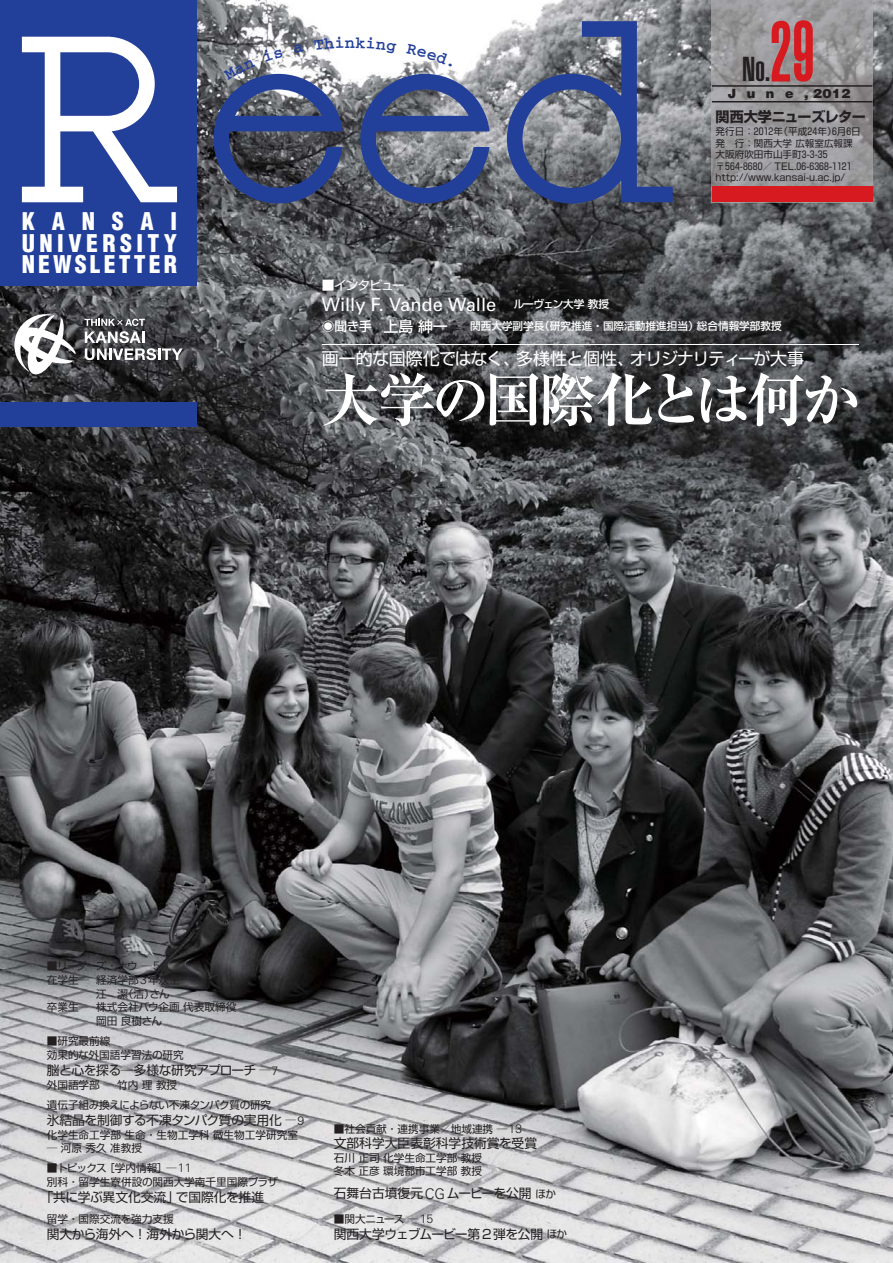
<style>
.page{position:relative;width:893px;height:1263px;background:#fff}
.page>*{position:absolute;margin:0;border:0;box-sizing:border-box;transform-origin:0 0}
.t1{font:900 extra-condensed 84.3px "Helvetica";color:#d71920;scale:.8 1}
.t2{font:58.5px "Ryumin Pro Bold 90 pv RKSJ H";letter-spacing:-.075em;color:#fff}
.t3{font:900 extra-condensed 34.05px "Helvetica";color:#231f20}
.t4{font:900 condensed 23.85px/21.6px "Helvetica";letter-spacing:.185em;color:#fff;text-align:justify}
.t5{font:18.3px "Univers";color:#fff}
.t6{font:16.95px "Shin Go Pro Regular 90 pv RKSJ H";letter-spacing:-.03em;color:#fff}
.t7{font:14.1px "Shin Go Pro Bold 90 pv RKSJ H";letter-spacing:-.015em;color:#231f20}
.t8{font:12.75px "Shin Go Pro Regular 90 pv RKSJ H";letter-spacing:-.03em;color:#231f20}
.t9{font:12.75px "Shin Go Pro Regular 90 pv RKSJ H";color:#231f20}
.t10{font:900 12.75px "Helvetica";color:#231f20}
.t11{font:12.75px "Shin Go Pro Medium 90 pv RKSJ H";color:#fff}
.t12{font:12.75px "Shin Go Pro Regular 90 pv RKSJ H";letter-spacing:-.08em;color:#fff}
.t13{font:10.65px/13.8px "Shin Go Pro Regular 90 pv RKSJ H";color:#231f20}
.t14{font:10.65px/20.2px "Shin Go Pro Regular 90 pv RKSJ H";letter-spacing:-.03em;color:#231f20}
.t15{font:10.65px "Shin Go Pro Medium 90 pv RKSJ H";color:#fff}
.t16{font:9.6px/11.6px "Shin Go Pro Regular 90 pv RKSJ H";color:#231f20}
.s1{font-family:"Shin Go Pro Medium 90 pv RKSJ H";font-size:10.65px}
.s2{font-size:14.85px}
.s3{font-family:"Univers";font-weight:300;font-size:12.15px}
.s4{font-size:10.65px}
.s5{font-family:"Univers";font-weight:300;font-size:14.7px}
</style>
<div class="page">
<img style="left:0;top:0;width:893px;height:1263px">
<hr style="left:322px;top:344px;width:536px;height:1px;background:#fff">
<img style="left:712px;top:0;width:160px;height:187px">
<div style="left:0;top:0;width:196px;height:286px;background:#223f99"></div>
<div style="left:0;top:402px;width:196px;height:24px;background:#223f99"></div>
<svg style="left:22px;top:37px;width:155px;height:165px"></svg>
<svg style="left:507px;top:21px;width:166px;height:183px;background:#69738f"></svg>
<hr style="left:712px;top:85px;width:160px;height:2px;background:#231f20">
<hr style="left:712px;top:101px;width:160px;height:1px;background:#231f20">
<div style="left:712px;top:187px;width:160px;height:15px;background:#d71920"></div>
<svg style="left:85px;top:319px;width:98px;height:41px"></svg>
<svg style="left:14px;top:314px;width:62px;height:60px"></svg>
<svg style="left:213px;top:37px;width:276px;height:166px"></svg>
<h3 class="t4" style="left:22px;top:212px;width:157px">KANSAI UNIVERSITY NEWSLETTER</h3>
<h1 class="t1" style="left:770px;top:21px;width:58px">29</h1>
<h3 class="t3" style="left:742px;top:57px;width:30px">No.</h3>
<p class="t10" style="left:728px;top:89px;width:124px">J u n e ,2012</p>
<h3 class="t7" style="left:715px;top:111px;width:152px">関西大学ニューズレター</h3>
<p class="t16" style="left:715px;top:127px;width:147px">発行日：2012年（平成24年）6月6日発　行：関西大学 広報室広報課大阪府吹田市山手町3-3-35〒564-8680／ TEL.06-6368-1121 http://www.kansai-u.ac.jp/　</p>
<p class="t12" style="left:322px;top:280px;width:84px">■インタビュー</p>
<h3 class="t5" style="left:322px;top:298px;width:289px">Willy F. Vande Walle <span class="s1">ルーヴェン大学教授</span></h3>
<p class="t11" style="left:322px;top:322px;width:128px">◉聞き手 <span class="s2">上島紳一</span></p>
<p class="t15" style="left:470px;top:322px;width:313px">関西大学副学長（研究推進・国際活動推進担当）総合情報学部教授</p>
<h3 class="t6" style="left:322px;top:352px;width:484px">画一的な国際化ではなく、多様性と個性、オリジナリティーが大事</h3>
<h2 class="t2" style="left:321px;top:378px;width:540px">大学の国際化とは何か</h2>
<p class="t13" style="left:47px;top:961px;width:115px">■リーダーズ・ナウ ─<span class="s3">5</span></p>
<p class="t13" style="left:47px;top:974px;width:135px">在学生─ 経済学部<span class="s3">3</span>年次生</p>
<p class="t13" style="left:96px;top:988px;width:75px">江　潔（洁）さん</p>
<p class="t13" style="left:47px;top:1002px;width:191px">卒業生─ 株式会社バウ企画代表取締役</p>
<p class="t13" style="left:96px;top:1016px;width:68px">岡田良樹さん</p>
<p class="t13" style="left:47px;top:1036px;width:138px">■研究最前線<br>効果的な外国語学習法の研究</p>
<p class="t8" style="left:47px;top:1065px;width:233px">脳と心を探る─多様な研究アプローチ <span class="s4">─</span> <span class="s3">7</span></p>
<p class="t14" style="left:47px;top:1076px;width:226px">外国語学部 ─ 竹内理教授<br>遺伝子組み換えによらない不凍タンパク質の研究</p>
<p class="t8" style="left:47px;top:1115px;width:259px">氷結晶を制御する不凍タンパク質の実用化 <span class="s4">─</span> <span class="s3">9</span></p>
<p class="t13" style="left:47px;top:1130px;width:253px;line-height:12.8px">化学生命工学部生命・生物工学科微生物工学研究室─ 河原秀久准教授</p>
<p class="t13" style="left:47px;top:1163px;width:233px">■トピックス［学内情報］─<span class="s3">11<br></span>別科・留学生寮併設の関西大学南千里国際プラザ</p>
<p class="t8" style="left:40px;top:1192px;width:225px">「共に学ぶ異文化交流」で国際化を推進</p>
<p class="t13" style="left:47px;top:1214px;width:128px">留学・国際交流を強力支援</p>
<p class="t8" style="left:47px;top:1229px;width:201px">関大から海外へ！海外から関大へ！</p>
<p class="t13" style="left:334px;top:1123px;width:190px">■社会貢献・連携事業／地域連携 ─<span class="s3">13</span></p>
<p class="t9" style="left:334px;top:1139px;width:205px">文部科学大臣表彰科学技術賞を受賞</p>
<p class="t13" style="left:334px;top:1153px;width:150px;line-height:12.8px">石川正司化学生命工学部教授冬木正彦環境都市工学部教授</p>
<p class="t9" style="left:334px;top:1189px;width:224px">石舞台古墳復元<span class="s5">CG</span>ムービーを公開<span class="s4">ほか</span></p>
<p class="t13" style="left:334px;top:1214px;width:101px">■関大ニュース ─<span class="s3">15</span></p>
<p class="t8" style="left:334px;top:1229px;width:235px">関西大学ウェブムービー第２弾を公開<span class="s4">ほか</span></p>
</div>
